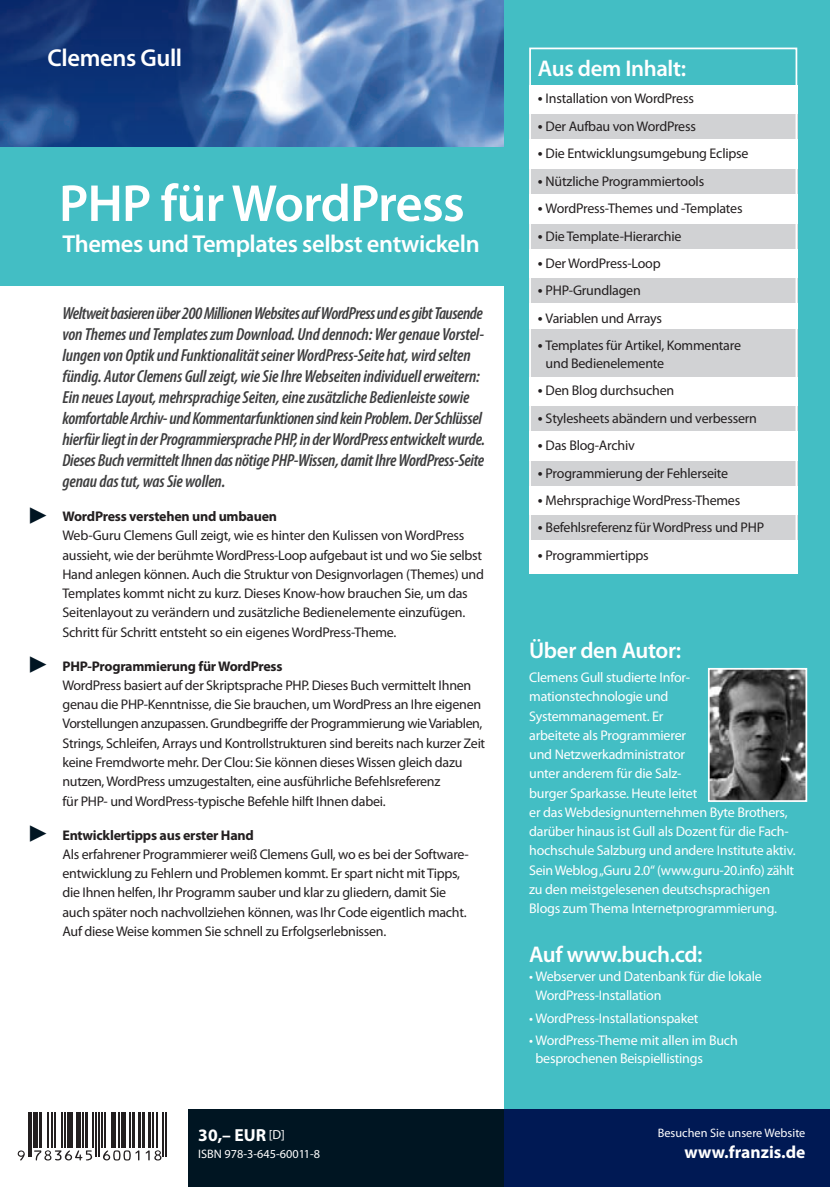
<style>
.page{position:relative;width:830px;height:1187px;background:#fff}
.page>*{position:absolute;margin:0;border:0;box-sizing:border-box;transform-origin:0 0}
.t1{font:600 52.5px "Myriad Pro";letter-spacing:-.015em;color:#fff}
.t2{font:600 24.5px "Myriad Pro";letter-spacing:-.015em;color:#fff}
.t3{font:600 22.75px "Myriad Pro";letter-spacing:-.015em;color:#fff}
.t4{font:italic 600 condensed 17.5px/21px "Myriad Pro";letter-spacing:-.015em;color:#3e3e3f}
.t5{font:700 17.5px "Myriad Pro";color:#fff}
.t6{font:14px/19.2px "Myriad Pro";letter-spacing:-.02em;color:#231f20}
.t7{font:14px/19.2px "Myriad Pro";letter-spacing:-.015em;color:#fff}
.t8{font:12.25px "Myriad Pro";color:#fff}
.s1{font-family:"European Pi Four";font-size:21px;color:#001522}
.s2{font-weight:700}
.s3{font-weight:400;font-size:13.12px}
.s4{font-weight:600;font-size:15.75px}
</style>
<div class="page">
<img style="left:0;top:0;width:504px;height:147px">
<div style="left:504px;top:0;width:325px;height:1186px;background:#43bec4"></div>
<div style="left:0;top:147px;width:504px;height:139px;background:#43bec4"></div>
<div style="left:186px;top:1109px;width:318px;height:77px;background:#001522"></div>
<div style="left:529px;top:85px;width:268px;height:488px;background:#fff"></div>
<div style="left:529px;top:115px;width:268px;height:24px;background:#d1d2d4"></div>
<div style="left:529px;top:169px;width:268px;height:25px;background:#d1d2d4"></div>
<div style="left:529px;top:224px;width:268px;height:24px;background:#d1d2d4"></div>
<div style="left:529px;top:278px;width:268px;height:25px;background:#d1d2d4"></div>
<div style="left:529px;top:406px;width:268px;height:25px;background:#d1d2d4"></div>
<div style="left:529px;top:461px;width:268px;height:24px;background:#d1d2d4"></div>
<div style="left:529px;top:515px;width:268px;height:25px;background:#d1d2d4"></div>
<div style="left:529px;top:329px;width:268px;height:47px;background:#d1d2d4"></div>
<div style="left:529px;top:48px;width:268px;height:525px;border:2px solid #fff"></div>
<div style="left:504px;top:1109px;width:325px;height:77px;background:#001954"></div>
<div style="left:0;top:1108px;width:188px;height:78px;background:#fff"></div>
<hr style="left:28px;top:1112px;width:1px;height:45px;background:#231f20">
<hr style="left:31px;top:1112px;width:1px;height:45px;background:#231f20">
<hr style="left:34px;top:1112px;width:4px;height:36px;background:#231f20">
<hr style="left:39px;top:1112px;width:3px;height:36px;background:#231f20">
<hr style="left:47px;top:1112px;width:1px;height:36px;background:#231f20">
<hr style="left:51px;top:1112px;width:2px;height:36px;background:#231f20">
<hr style="left:54px;top:1112px;width:2px;height:36px;background:#231f20">
<hr style="left:62px;top:1112px;width:1px;height:36px;background:#231f20">
<hr style="left:65px;top:1112px;width:1px;height:36px;background:#231f20">
<div style="left:67px;top:1112px;width:6px;height:36px;background:#231f20"></div>
<hr style="left:76px;top:1112px;width:4px;height:36px;background:#231f20">
<hr style="left:82px;top:1112px;width:1px;height:36px;background:#231f20">
<hr style="left:85px;top:1112px;width:3px;height:36px;background:#231f20">
<hr style="left:92px;top:1112px;width:2px;height:36px;background:#231f20">
<hr style="left:95px;top:1112px;width:2px;height:45px;background:#231f20">
<hr style="left:98px;top:1112px;width:1px;height:45px;background:#231f20">
<hr style="left:101px;top:1112px;width:1px;height:36px;background:#231f20">
<hr style="left:104px;top:1112px;width:1px;height:36px;background:#231f20">
<div style="left:111px;top:1112px;width:5px;height:36px;background:#231f20"></div>
<hr style="left:119px;top:1112px;width:1px;height:36px;background:#231f20">
<hr style="left:122px;top:1112px;width:4px;height:36px;background:#231f20">
<hr style="left:129px;top:1112px;width:1px;height:36px;background:#231f20">
<hr style="left:132px;top:1112px;width:3px;height:36px;background:#231f20">
<hr style="left:138px;top:1112px;width:3px;height:36px;background:#231f20">
<hr style="left:142px;top:1112px;width:3px;height:36px;background:#231f20">
<hr style="left:148px;top:1112px;width:3px;height:36px;background:#231f20">
<hr style="left:152px;top:1112px;width:2px;height:36px;background:#231f20">
<hr style="left:157px;top:1112px;width:1px;height:36px;background:#231f20">
<hr style="left:163px;top:1112px;width:1px;height:45px;background:#231f20">
<hr style="left:166px;top:1112px;width:1px;height:45px;background:#231f20">
<svg style="left:18px;top:1150px;width:7px;height:10px"></svg>
<svg style="left:34px;top:1150px;width:58px;height:10px"></svg>
<svg style="left:103px;top:1150px;width:36px;height:10px"></svg>
<svg style="left:145px;top:1150px;width:16px;height:10px"></svg>
<img style="left:710px;top:671px;width:94px;height:128px">
<div style="left:707px;top:668px;width:100px;height:134px;border:2px solid #fff"></div>
<p class="t2" style="left:48px;top:43px;width:136px">Clemens Gull</p>
<p class="t1" style="left:59px;top:172px;width:407px">PHP für WordPress</p>
<p class="t2" style="left:62px;top:230px;width:418px">Themes und Templates selbst entwickeln</p>
<p class="t4" style="left:62px;top:304px;width:424px">Weltweit basieren über 200 Millionen Websites auf WordPress und es gibt Tausende von Themes und Templates zum Download. Und dennoch: Wer genaue Vorstel&shy;lungen von Optik und Funktionalität seiner WordPress-Seite hat, wird selten fündig. Autor Clemens Gull zeigt, wie Sie Ihre Webseiten individuell erweitern:<br>Ein neues Layout, mehrsprachige Seiten, eine zusätzliche Bedienleiste sowie komfortable Archiv- und Kommentarfunktionen sind kein Problem. Der Schlüssel hierfür liegt in der Programmiersprache PHP, in der WordPress entwickelt wurde.<br>Dieses Buch vermittelt Ihnen das nötige PHP-Wissen, damit Ihre WordPress-Seite genau das tut, was Sie wollen.</p>
<p class="t6" style="left:62px;top:508px;width:423px;text-indent:-35px"><span class="s1">-</span> <span class="s2">WordPress verstehen und umbauen<br></span>Web-Guru Clemens Gull zeigt, wie es hinter den Kulissen von WordPress aussieht, wie der berühmte WordPress-Loop aufgebaut ist und wo Sie selbst Hand anlegen können. Auch die Struktur von Designvorlagen (Themes) und Templates kommt nicht zu kurz. Dieses Know-how brauchen Sie, um das Seitenlayout zu verändern und zusätzliche Bedienelemente einzufügen.<br>Schritt für Schritt entsteht so ein eigenes WordPress-Theme.</p>
<p class="t6" style="left:62px;top:657px;width:424px;text-indent:-35px"><span class="s1">-</span> <span class="s2">PHP-Programmierung für WordPress<br></span>WordPress basiert auf der Skriptsprache PHP. Dieses Buch vermittelt Ihnen genau die PHP-Kenntnisse, die Sie brauchen, um WordPress an Ihre eigenen Vorstellungen anzupassen. Grundbegriffe der Programmierung wie Variablen, Strings, Schleifen, Arrays und Kontrollstrukturen sind bereits nach kurzer Zeit keine Fremdworte mehr. Der Clou: Sie können dieses Wissen gleich dazu nutzen, WordPress umzugestalten, eine ausführliche Befehlsreferenz<br>für PHP- und WordPress-typische Befehle hilft Ihnen dabei.</p>
<p class="t6" style="left:62px;top:826px;width:408px;text-indent:-35px"><span class="s1">-</span> <span class="s2">Entwicklertipps aus erster Hand<br></span>Als erfahrener Programmierer weiß Clemens Gull, wo es bei der Software&shy;entwicklung zu Fehlern und Problemen kommt. Er spart nicht mit Tipps, die Ihnen helfen, Ihr Programm sauber und klar zu gliedern, damit Sie auch später noch nachvollziehen können, was Ihr Code eigentlich macht.<br>Auf diese Weise kommen Sie schnell zu Erfolgserlebnissen.</p>
<p class="t5" style="left:198px;top:1128px;width:88px">30,– EUR <span class="s3">[D]</span></p>
<p class="t8" style="left:198px;top:1149px;width:123px">ISBN 978-3-645-60011-8</p>
<p class="t3" style="left:537px;top:55px;width:150px">Aus dem Inhalt:</p>
<p class="t6" style="left:537px;top:90px;width:157px"><span class="s4">•</span> Installation von WordPress</p>
<p class="t6" style="left:537px;top:118px;width:159px"><span class="s4">•</span> Der Aufbau von WordPress</p>
<p class="t6" style="left:537px;top:145px;width:212px"><span class="s4">•</span> Die Entwicklungsumgebung Eclipse</p>
<p class="t6" style="left:537px;top:173px;width:168px"><span class="s4">•</span> Nützliche Programmiertools</p>
<p class="t6" style="left:537px;top:200px;width:206px"><span class="s4">•</span> WordPress-Themes und -Templates</p>
<p class="t6" style="left:537px;top:227px;width:145px"><span class="s4">•</span> Die Template-Hierarchie</p>
<p class="t6" style="left:537px;top:255px;width:124px"><span class="s4">•</span> Der WordPress-Loop</p>
<p class="t6" style="left:537px;top:282px;width:104px"><span class="s4">•</span> PHP-Grundlagen</p>
<p class="t6" style="left:537px;top:310px;width:126px"><span class="s4">•</span> Variablen und Arrays</p>
<p class="t6" style="left:545px;top:338px;width:197px;line-height:17.5px;text-indent:-8px"><span class="s4">•</span> Templates für Artikel, Kommentare und Bedienelemente</p>
<p class="t6" style="left:537px;top:382px;width:138px"><span class="s4">•</span> Den Blog durchsuchen</p>
<p class="t6" style="left:537px;top:409px;width:220px"><span class="s4">•</span> Stylesheets abändern und verbessern</p>
<p class="t6" style="left:537px;top:437px;width:98px"><span class="s4">•</span> Das Blog-Archiv</p>
<p class="t6" style="left:537px;top:464px;width:192px"><span class="s4">•</span> Programmierung der Fehlerseite</p>
<p class="t6" style="left:537px;top:492px;width:204px"><span class="s4">•</span> Mehrsprachige WordPress-Themes</p>
<p class="t6" style="left:537px;top:519px;width:227px"><span class="s4">•</span> Befehlsreferenz für WordPress und PHP</p>
<p class="t6" style="left:537px;top:547px;width:112px"><span class="s4">•</span> Programmiertipps</p>
<p class="t3" style="left:529px;top:636px;width:153px">Über den Autor:</p>
<p class="t7" style="left:529px;top:669px;width:268px">Clemens Gull studierte Infor&shy;mationstechnologie und<br>Systemmanagement. Er<br>arbeitete als Programmierer<br>und Netzwerkadministrator<br>unter anderem für die Salz-<br>burger Sparkasse. Heute leitet<br>er das Webdesignunternehmen Byte Brothers, darüber hinaus ist Gull als Dozent für die Fach&shy;hochschule Salzburg und andere Institute aktiv.<br>Sein Weblog „Guru 2.0“ (www.guru-20.info) zählt zu den meistgelesenen deutschsprachigen Blogs zum Thema Internetprogrammierung.</p>
<p class="t3" style="left:529px;top:940px;width:175px">Auf www.buch.cd:</p>
<p class="t7" style="left:535px;top:967px;width:228px;text-indent:-6px">• Webserver und Datenbank für die lokale<br>WordPress-Installation</p>
<p class="t7" style="left:529px;top:1009px;width:171px">• WordPress-Installationspaket</p>
<p class="t7" style="left:535px;top:1032px;width:204px;line-height:17.5px;text-indent:-6px">• WordPress-Theme mit allen im Buch besprochenen Beispiellistings</p>
<p class="t8" style="left:657px;top:1127px;width:149px">Besuchen Sie unsere Website</p>
<p class="t5" style="left:684px;top:1145px;width:122px">www.franzis.de</p>
</div>
